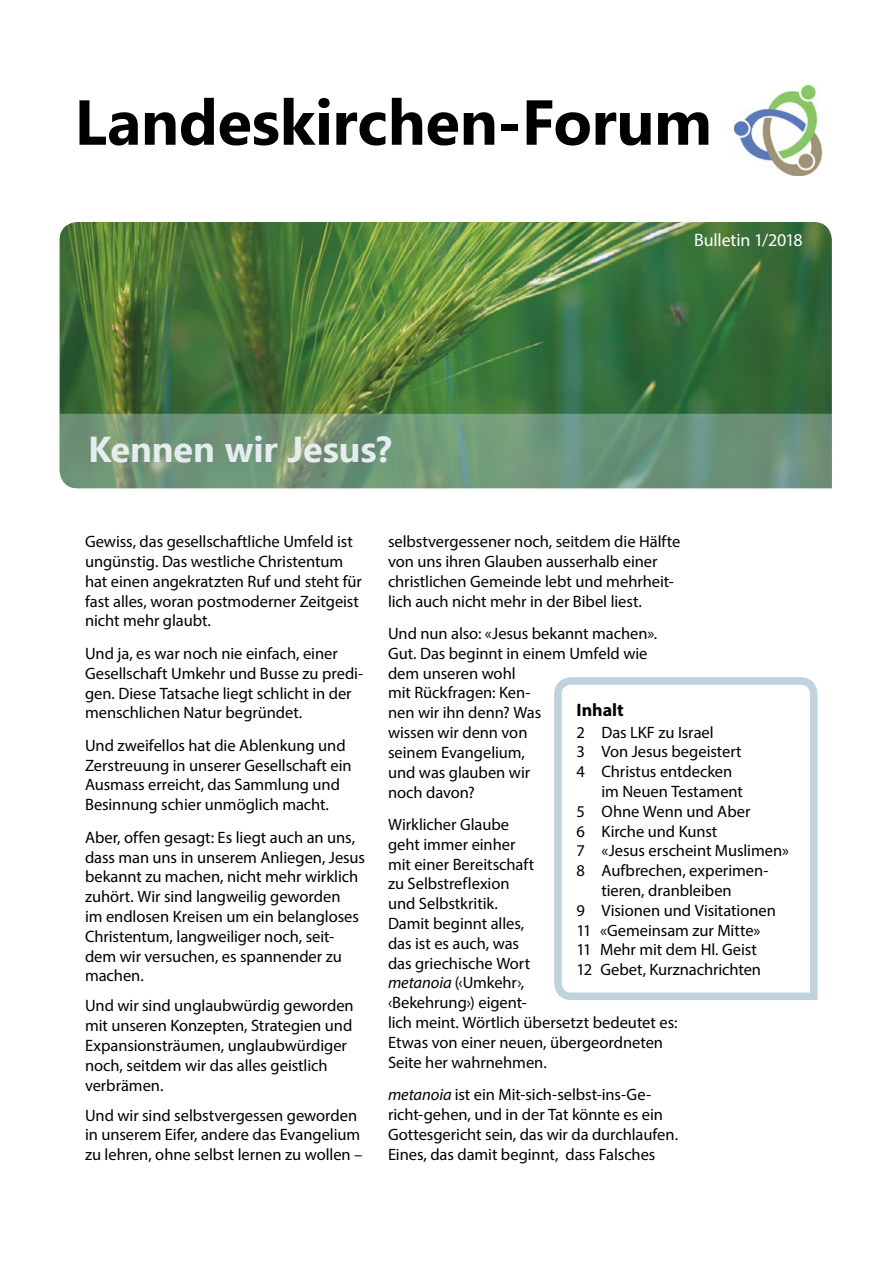
<style>
.page{position:relative;width:893px;height:1263px;background:#fff}
.page>*{position:absolute;margin:0;border:0;box-sizing:border-box;transform-origin:0 0}
.t1{font:700 63.45px "Ebrima";letter-spacing:-.005em;color:#000}
.t2{font:700 36px "Ebrima";color:#fff}
.t3{font:18px "Myriad Pro";letter-spacing:-.01em;color:#fff}
.t4{font:700 18px "Myriad Pro";color:#000}
.t5{font:16.5px/19.8px "Myriad Pro";letter-spacing:-.005em;color:#000}
.s1{font-style:italic}
</style>
<div class="page">
<img style="left:60px;top:222px;width:772px;height:192px">
<svg style="left:554px;top:677px;width:264px;height:323px"></svg>
<svg style="left:60px;top:414px;width:772px;height:74px;background:#70957a"></svg>
<img style="left:735px;top:85px;width:88px;height:90px">
<h1 class="t1" style="left:74px;top:75px;width:639px">Landeskirchen-Forum</h1>
<h2 class="t2" style="left:88px;top:423px;width:305px">Kennen wir Jesus?</h2>
<p class="t3" style="left:694px;top:229px;width:110px">Bulletin 1/2018</p>
<p class="t5" style="left:85px;top:531px;width:278px">Gewiss, das gesellschaftliche Umfeld ist ungünstig. Das westliche Christentum hat einen angekratzten Ruf und steht für fast alles, woran postmoderner Zeitgeist nicht mehr glaubt.</p>
<p class="t5" style="left:85px;top:643px;width:280px">Und ja, es war noch nie einfach, einer Gesellschaft Umkehr und Busse zu predi&shy;gen. Diese Tatsache liegt schlicht in der menschlichen Natur begründet.</p>
<p class="t5" style="left:85px;top:735px;width:268px">Und zweifellos hat die Ablenkung und Zerstreuung in unserer Gesellschaft ein Ausmass erreicht, das Sammlung und Besinnung schier unmöglich macht.</p>
<p class="t5" style="left:85px;top:827px;width:282px">Aber, offen gesagt: Es liegt auch an uns, dass man uns in unserem Anliegen, Jesus bekannt zu machen, nicht mehr wirklich zuhört. Wir sind langweilig geworden<br>im endlosen Kreisen um ein belangloses Christentum, langweiliger noch, seit&shy;dem wir versuchen, es spannender zu machen.</p>
<p class="t5" style="left:85px;top:996px;width:270px">Und wir sind unglaubwürdig geworden mit unseren Konzepten, Strategien und<br>Expansionsträumen, unglaubwürdiger noch, seitdem wir das alles geistlich verbrämen.</p>
<p class="t5" style="left:85px;top:1105px;width:279px">Und wir sind selbstvergessen geworden in unserem Eifer, andere das Evangelium zu lehren, ohne selbst lernen zu wollen –</p>
<p class="t5" style="left:388px;top:531px;width:294px">selbstvergessener noch, seitdem die Hälfte von uns ihren Glauben ausserhalb einer christlichen Gemeinde lebt und mehrheit&shy;lich auch nicht mehr in der Bibel liest.</p>
<p class="t5" style="left:388px;top:623px;width:271px">Und nun also: «Jesus bekannt machen».<br>Gut. Das beginnt in einem Umfeld wie dem unseren wohl<br>mit Rückfragen: Ken-<br>nen wir ihn denn? Was<br>wissen wir denn von<br>seinem Evangelium,<br>und was glauben wir<br>noch davon?</p>
<p class="t5" style="left:388px;top:814px;width:291px">Wirklicher Glaube<br>geht immer einher<br>mit einer Bereitschaft<br>zu Selbstreflexion<br>und Selbstkritik.<br>Damit beginnt alles,<br>das ist es auch, was<br>das griechische Wort<br><span class="s1">metanoia</span> (‹Umkehr›,<br>‹Bekehrung›) eigent-<br>lich meint. Wörtlich übersetzt bedeutet es:<br>Etwas von einer neuen, übergeordneten<br>Seite her wahrnehmen.</p>
<p class="t5" style="left:388px;top:1084px;width:292px"><span class="s1">metanoia</span> ist ein Mit-sich-selbst-ins-Ge&shy;richt-gehen, und in der Tat könnte es ein Gottesgericht sein, das wir da durchlaufen.<br>Eines, das damit beginnt, dass Falsches</p>
<p class="t4" style="left:577px;top:698px;width:49px">Inhalt</p>
<p class="t5" style="left:577px;top:722px;width:139px">2 Das LKF zu Israel</p>
<p class="t5" style="left:577px;top:742px;width:167px">3 Von Jesus begeistert</p>
<p class="t5" style="left:577px;top:761px;width:157px">4 Christus entdecken</p>
<p class="t5" style="left:601px;top:781px;width:143px">im Neuen Testament</p>
<p class="t5" style="left:577px;top:801px;width:175px">5 Ohne Wenn und Aber</p>
<p class="t5" style="left:577px;top:821px;width:142px">6 Kirche und Kunst</p>
<p class="t5" style="left:577px;top:841px;width:214px">7 «Jesus erscheint Muslimen»</p>
<p class="t5" style="left:577px;top:860px;width:193px">8 Aufbrechen, experimen-</p>
<p class="t5" style="left:601px;top:880px;width:132px">tieren, dranbleiben</p>
<p class="t5" style="left:577px;top:900px;width:201px">9 Visionen und Visitationen</p>
<p class="t5" style="left:577px;top:920px;width:185px">11 «Gemeinsam zur Mitte»</p>
<p class="t5" style="left:577px;top:940px;width:182px">11 Mehr mit dem Hl. Geist</p>
<p class="t5" style="left:577px;top:959px;width:186px">12 Gebet, Kurznachrichten</p>
</div>
